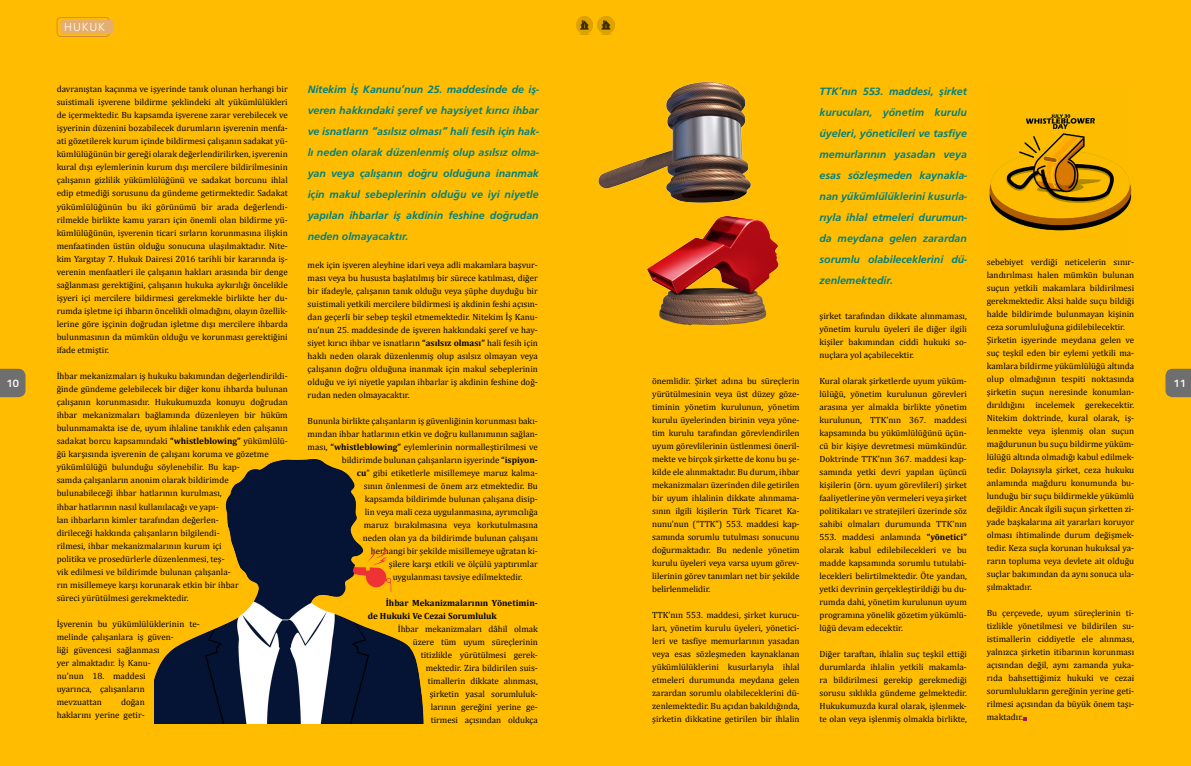
<style>
.page{position:relative;width:1191px;height:766px;background:#fff}
.page>*{position:absolute;margin:0;border:0;box-sizing:border-box;transform-origin:0 0}
.t1{font:11px/21px "Frugal Bold Italic Tr";color:#00807e;text-align:justify}
.t2{font:11px "Univers Light Tr";letter-spacing:.08em;color:#fff}
.t3{font:600 11px "Titillium";color:#fff}
.t4{font:9px/13px "Cambria";color:#000;text-align:justify}
.t5{font:700 9px/13px "Cambria";color:#000}
.s1{font-weight:700}
</style>
<div class="page">
<div style="left:0;top:0;width:1191px;height:765px;background:#ffbc01"></div>
<div style="left:57px;top:17px;width:53px;height:20px;border:1px solid #d78d36;border-radius:3px"></div>
<div style="left:60px;top:20px;width:53px;height:14px;background:#e5ae71;border-radius:3px"></div>
<svg style="left:0;top:369px;width:26px;height:28px"></svg>
<svg style="left:1165px;top:369px;width:26px;height:28px"></svg>
<img style="left:154px;top:458px;width:270px;height:265px">
<img style="left:598px;top:81px;width:181px;height:245px">
<img style="left:989px;top:114px;width:143px;height:117px">
<img style="left:576px;top:17px;width:16px;height:17px">
<img style="left:597px;top:17px;width:17px;height:17px">
<p class="t2" style="left:64px;top:20px;width:42px">HUKUK</p>
<p class="t1" style="left:308px;top:79px;width:233px">Nitekim İş Kanunu’nun 25. maddesinde de iş&shy;veren hakkındaki şeref ve haysiyet kırıcı ihbar ve isnatların “asılsız olması” hali fesih için hak&shy;lı neden olarak düzenlenmiş olup asılsız olma&shy;yan veya çalışanın doğru olduğuna inanmak için makul sebeplerinin olduğu ve iyi niyetle yapılan ihbarlar iş akdinin feshine doğrudan neden olmayacaktır.</p>
<p class="t4" style="left:57px;top:82px;width:233px">davranıştan kaçınma ve işyerinde tanık olunan herhangi bir suistimali işverene bildirme şeklindeki alt yükümlülükleri de içermektedir. Bu kapsamda işverene zarar verebilecek ve işyerinin düzenini bozabilecek durumların işverenin menfa&shy;ati gözetilerek kurum içinde bildirmesi çalışanın sadakat yü&shy;kümlülüğünün bir gereği olarak değerlendirilirken, işverenin kural dışı eylemlerinin kurum dışı mercilere bildirilmesinin çalışanın gizlilik yükümlülüğünü ve sadakat borcunu ihlal edip etmediği sorusunu da gündeme getirmektedir. Sadakat yükümlülüğünün bu iki görünümü bir arada değerlendi&shy;rilmekle birlikte kamu yararı için önemli olan bildirme yü&shy;kümlülüğünün, işverenin ticari sırların korunmasına ilişkin menfaatinden üstün olduğu sonucuna ulaşılmaktadır. Nite&shy;kim Yargıtay 7. Hukuk Dairesi 2016 tarihli bir kararında iş&shy;verenin menfaatleri ile çalışanın hakları arasında bir denge sağlanması gerektiğini, çalışanın hukuka aykırılığı öncelikle işyeri içi mercilere bildirmesi gerekmekle birlikte her du&shy;rumda işletme içi ihbarın öncelikli olmadığını, olayın özellik&shy;lerine göre işçinin doğrudan işletme dışı mercilere ihbarda bulunmasının da mümkün olduğu ve korunması gerektiğini ifade etmiştir.</p>
<p class="t4" style="left:57px;top:369px;width:233px;text-align:left">İhbar mekanizmaları iş hukuku bakımından değerlendirildi&shy;ğinde gündeme gelebilecek bir diğer konu ihbarda bulunan çalışanın korunmasıdır. Hukukumuzda konuyu doğrudan ihbar mekanizmaları bağlamında düzenleyen bir hüküm bulunmamakta ise de, uyum ihlaline tanıklık eden çalışanın sadakat borcu kapsamındaki <span class="s1">“whistleblowing”</span> yükümlülü&shy;ğü karşısında işverenin de çalışanı koruma ve gözetme yükümlülüğü bulunduğu söylenebilir. Bu kap-<br>samda çalışanların anonim olarak bildirimde<br>bulunabileceği ihbar hatlarının kurulması,<br>ihbar hatlarının nasıl kullanılacağı ve yapı-<br>lan ihbarların kimler tarafından değerlen-<br>dirileceği hakkında çalışanların bilgilendi-<br>rilmesi, ihbar mekanizmalarının kurum içi<br>politika ve prosedürlerle düzenlenmesi, teş-<br>vik edilmesi ve bildirimde bulunan çalışanla-<br>rın misillemeye karşı korunarak etkin bir ihbar<br>süreci yürütülmesi gerekmektedir.</p>
<p class="t4" style="left:57px;top:617px;width:145px;text-align:left">İşverenin bu yükümlülüklerinin te&shy;melinde çalışanlara iş güven-<br>liği güvencesi sağlanması<br>yer almaktadır. İş Kanu-<br>nu’nun 18. maddesi<br>uyarınca, çalışanların<br>mevzuattan</p>
<p class="t1" style="left:819px;top:81px;width:149px">TTK’nın 553. maddesi, şirket kurucuları, yönetim kurulu üyeleri, yöneticileri ve tasfiye memurlarının yasadan veya esas sözleşmeden kaynakla&shy;nan yükümlülüklerini kusurla&shy;rıyla ihlal etmeleri durumun&shy;da meydana gelen zarardan sorumlu olabileceklerini dü&shy;zenlemektedir.</p>
<p class="t4" style="left:986px;top:255px;width:149px;text-align:left">sebebiyet verdiği neticelerin sınır&shy;landırılması halen mümkün bulunan suçun yetkili makamlara bildirilmesi gerekmektedir. Aksi halde suçu bildiği halde bildirimde bulunmayan kişinin ceza sorumluluğuna gidilebilecektir.<br>Şirketin işyerinde meydana gelen ve suç teşkil eden bir eylemi yetkili ma&shy;kamlara bildirme yükümlülüğü altında olup olmadığının tespiti noktasında şirketin suçun neresinde konumlan&shy;dırıldığını incelemek gerekecektir.<br>Nitekim doktrinde, kural olarak, iş&shy;lenmekte veya işlenmiş olan suçun mağdurunun bu suçu bildirme yüküm&shy;lülüğü altında olmadığı kabul edilmek&shy;tedir. Dolayısıyla şirket, ceza hukuku anlamında mağduru konumunda bu&shy;lunduğu bir suçu bildirmekle yükümlü değildir. Ancak ilgili suçun şirketten zi&shy;yade başkalarına ait yararları koruyor olması ihtimalinde durum değişmek&shy;tedir. Keza suçla korunan hukuksal ya&shy;rarın topluma veya devlete ait olduğu suçlar bakımından da aynı sonuca ula&shy;şılmaktadır.</p>
<p class="t4" style="left:986px;top:606px;width:149px">Bu çerçevede, uyum süreçlerinin ti&shy;tizlikle yönetilmesi ve bildirilen su&shy;istimallerin ciddiyetle ele alınması, yalnızca şirketin itibarının korunması açısından değil, aynı zamanda yuka&shy;rıda bahsettiğimiz hukuki ve cezai sorumlulukların gereğinin yerine geti&shy;rilmesi açısından da büyük önem taşı&shy;maktadır.</p>
<p class="t4" style="left:308px;top:258px;width:232px">mek için işveren aleyhine idari veya adli makamlara başvur&shy;ması veya bu hususta başlatılmış bir sürece katılması, diğer bir ifadeyle, çalışanın tanık olduğu veya şüphe duyduğu bir suistimali yetkili mercilere bildirmesi iş akdinin feshi açısın&shy;dan geçerli bir sebep teşkil etmemektedir. Nitekim İş Kanu&shy;nu’nun 25. maddesinde de işveren hakkındaki şeref ve hay&shy;siyet kırıcı ihbar ve isnatların <span class="s1">“asılsız olması”</span> hali fesih için haklı neden olarak düzenlenmiş olup asılsız olmayan veya çalışanın doğru olduğuna inanmak için makul sebeplerinin olduğu ve iyi niyetle yapılan ihbarlar iş akdinin feshine doğ&shy;rudan neden olmayacaktır.</p>
<p class="t4" style="left:308px;top:414px;width:232px">Bununla birlikte çalışanların iş güvenliğinin korunması bakı-</p>
<p class="t4" style="left:308px;top:427px;width:232px">mından ihbar hatlarının etkin ve doğru kullanımının sağlan-</p>
<p class="t4" style="left:308px;top:440px;width:232px">ması, <span class="s1">“whistleblowing”</span> eylemlerinin normalleştirilmesi ve</p>
<p class="t4" style="left:342px;top:453px;width:198px">bildirimde bulunan çalışanların işyerinde <span class="s1">“ispiyon-</span></p>
<p class="t4" style="left:357px;top:466px;width:182px"><span class="s1">cu</span>” gibi etiketlerle misillemeye maruz kalma-</p>
<p class="t4" style="left:364px;top:479px;width:175px">sının önlenmesi de önem arz etmektedir. Bu</p>
<p class="t4" style="left:365px;top:492px;width:174px">kapsamda bildirimde bulunan çalışana disip-</p>
<p class="t4" style="left:365px;top:505px;width:174px">lin veya mali ceza uygulanmasına, ayrımcılığa</p>
<p class="t4" style="left:364px;top:518px;width:175px">maruz bırakılmasına veya korkutulmasına</p>
<p class="t4" style="left:363px;top:531px;width:176px">neden olan ya da bildirimde bulunan çalışanı</p>
<p class="t4" style="left:371px;top:544px;width:168px">herhangi bir şekilde misillemeye uğratan ki-</p>
<p class="t4" style="left:389px;top:557px;width:150px">şilere karşı etkili ve ölçülü yaptırımlar</p>
<p class="t4" style="left:393px;top:570px;width:131px">uygulanması tavsiye edilmektedir.</p>
<p class="t5" style="left:368px;top:596px;width:171px;text-indent:18px">İhbar Mekanizmalarının Yönetimin&shy;de Hukuki Ve Cezai Sorumluluk</p>
<p class="t4" style="left:398px;top:622px;width:142px;text-align:right">İhbar mekanizmaları dâhil olmak üzere tüm uyum süreçlerinin titizlikle yürütülmesi gerek&shy;mektedir. Zira bildirilen suis&shy;timallerin dikkate alınması, şirketin yasal sorumluluk-<br>larının gereğini yerine ge-<br>tirmesi açısından oldukça</p>
<p class="t4" style="left:819px;top:309px;width:149px">şirket tarafından dikkate alınmaması, yönetim kurulu üyeleri ile diğer ilgili kişiler bakımından ciddi hukuki so&shy;nuçlara yol açabilecektir.</p>
<p class="t4" style="left:819px;top:374px;width:149px">Kural olarak şirketlerde uyum yüküm&shy;lülüğü, yönetim kurulunun görevleri arasına yer almakla birlikte yönetim kurulunun, TTK’nın 367. maddesi kapsamında bu yükümlülüğünü üçün&shy;cü bir kişiye devretmesi mümkündür.<br>Doktrinde TTK’nın 367. maddesi kap&shy;samında yetki devri yapılan üçüncü kişilerin (örn. uyum görevlileri) şirket faaliyetlerine yön vermeleri veya şirket politikaları ve stratejileri üzerinde söz sahibi olmaları durumunda TTK’nın 553. maddesi anlamında <span class="s1">“yönetici” </span>olarak kabul edilebilecekleri ve bu madde kapsamında sorumlu tutulabi&shy;lecekleri belirtilmektedir. Öte yandan, yetki devrinin gerçekleştirildiği bu du&shy;rumda dahi, yönetim kurulunun uyum programına yönelik gözetim yükümlü&shy;lüğü devam edecektir.</p>
<p class="t4" style="left:819px;top:647px;width:149px">Diğer taraftan, ihlalin suç teşkil ettiği durumlarda ihlalin yetkili makamla&shy;ra bildirilmesi gerekip gerekmediği sorusu sıklıkla gündeme gelmektedir.<br>Hukukumuzda kural olarak, işlenmek&shy;te olan veya işlenmiş olmakla birlikte,</p>
<p class="t4" style="left:652px;top:374px;width:149px">önemlidir. Şirket adına bu süreçlerin yürütülmesinin veya üst düzey göze&shy;timinin yönetim kurulunun, yönetim kurulu üyelerinden birinin veya yöne&shy;tim kurulu tarafından görevlendirilen uyum görevlilerinin üstlenmesi öneril&shy;mekte ve birçok şirkette de konu bu şe&shy;kilde ele alınmaktadır. Bu durum, ihbar mekanizmaları üzerinden dile getirilen bir uyum ihlalinin dikkate alınmama&shy;sının ilgili kişilerin Türk Ticaret Ka&shy;nunu’nun (“TTK”) 553. maddesi kap&shy;samında sorumlu tutulması sonucunu doğurmaktadır. Bu nedenle yönetim kurulu üyeleri veya varsa uyum görev&shy;lilerinin görev tanımları net bir şekilde belirlenmelidir.</p>
<p class="t4" style="left:652px;top:608px;width:149px">TTK’nın 553. maddesi, şirket kurucu&shy;ları, yönetim kurulu üyeleri, yönetici&shy;leri ve tasfiye memurlarının yasadan veya esas sözleşmeden kaynaklanan yükümlülüklerini kusurlarıyla ihlal etmeleri durumunda meydana gelen zarardan sorumlu olabileceklerini dü&shy;zenlemektedir. Bu açıdan bakıldığında, şirketin dikkatine getirilen bir ihlalin</p>
<p class="t3" style="left:7px;top:374px;width:14px">10</p>
<p class="t3" style="left:1173px;top:374px;width:14px">11</p>
<p class="t4" style="left:57px;top:695px;width:90px;text-align:right">doğan<br>haklarını yerine getir-</p>
</div>
